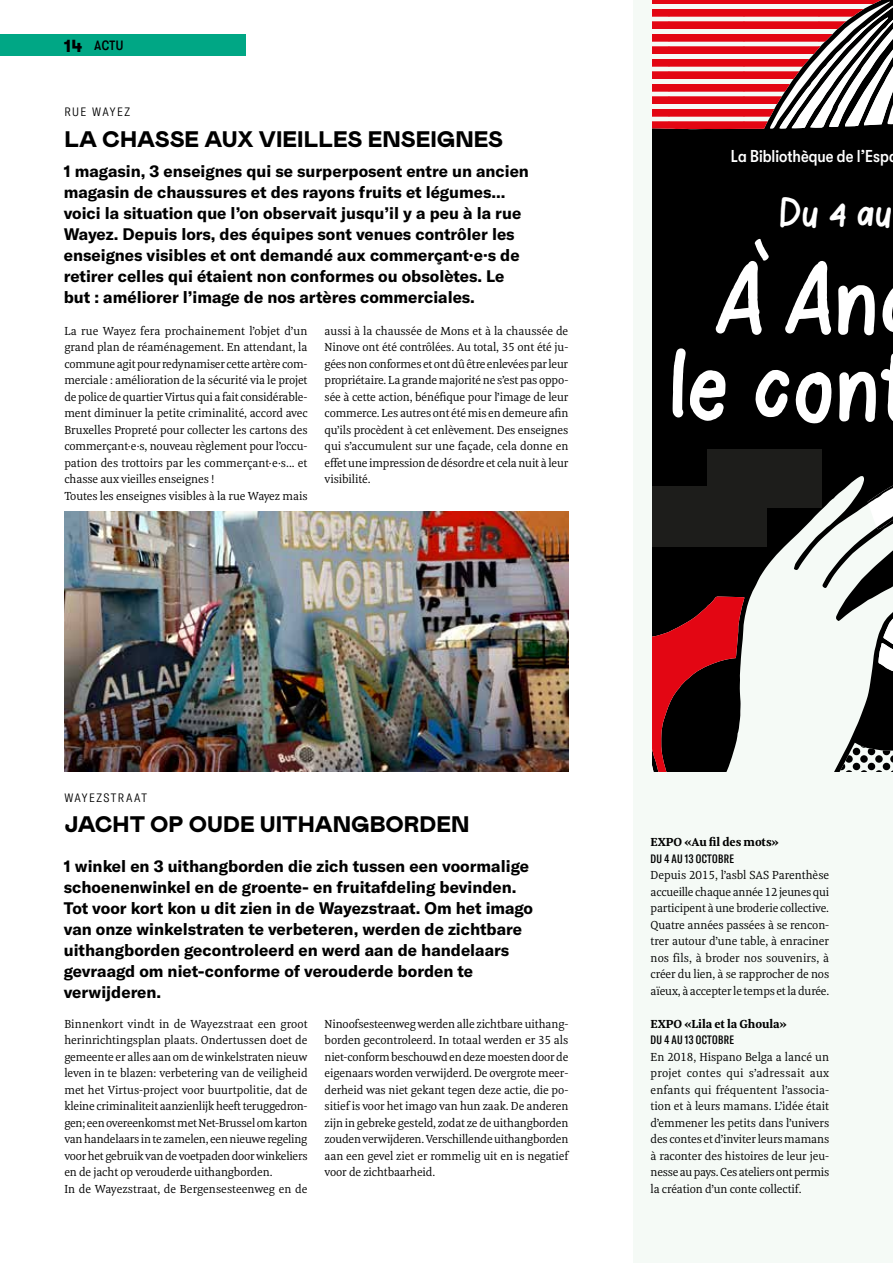
<style>
.page{position:relative;width:893px;height:1263px;background:#fff}
.page>*{position:absolute;margin:0;border:0;box-sizing:border-box;transform-origin:0 0}
.t1{font:73.2px/86.7px "Childhood Memories";color:#fff;text-align:right}
.t2{font:30.15px "Childhood Memories";color:#fff}
.t3{font:900 22.5px "Mabry Pro";color:#000}
.t4{font:500 condensed 17.25px "GT Walsheim Pro";color:#fff}
.t5{font:700 16.5px/21px "GT America";color:#000}
.t6{font:500 condensed 13.5px "GT Walsheim Pro";color:#000}
.t7{font:12px/16.5px "Meret Pro";letter-spacing:-.01em;color:#000;text-align:justify}
.t8{font:700 12px "Meret Pro";letter-spacing:-.01em;color:#000}
.t9{font:500 extra-condensed 12px "GT America";letter-spacing:.03em;color:#000}
.t10{font:300 condensed 12px "GT America";letter-spacing:.12em;color:#000}
.s1{font-weight:700;font-stretch:normal;font-size:18px}
</style>
<div class="page">
<div style="left:634px;top:0;width:259px;height:1263px;background:#f5faf6"></div>
<div style="left:0;top:34px;width:245px;height:22px;background:#00a785"></div>
<svg style="left:653px;top:0;width:240px;height:603px;fill:#000"></svg>
<svg style="left:834px;top:603px;width:59px;height:168px"></svg>
<svg style="left:770px;top:0;width:123px;height:129px"></svg>
<svg style="left:755px;top:239px;width:14px;height:22px"></svg>
<svg style="left:868px;top:483px;width:25px;height:47px"></svg>
<svg style="left:653px;top:129px;width:96px;height:642px;background:#200809"></svg>
<div style="left:653px;top:486px;width:114px;height:61px;background:#1d1d1b"></div>
<div style="left:707px;top:449px;width:115px;height:58px;background:#1d1d1b"></div>
<img style="left:64px;top:511px;width:504px;height:260px">
<p class="t6" style="left:64px;top:38px;width:61px"><span class="s1">14</span> ACTU</p>
<p class="t10" style="left:64px;top:105px;width:67px">RUE WAYEZ</p>
<h3 class="t3" style="left:64px;top:123px;width:440px">LA CHASSE AUX VIEILLES ENSEIGNES</h3>
<p class="t5" style="left:64px;top:160px;width:467px">1 magasin, 3 enseignes qui se surperposent entre un ancien magasin de chaussures et des rayons fruits et légumes... voici la situation que l’on observait jusqu’il y a peu à la rue Wayez. Depuis lors, des équipes sont venues contrôler les enseignes visibles et ont demandé aux commerçant·e·s de retirer celles qui étaient non conformes ou obsolètes. Le but : améliorer l’image de nos artères commerciales.</p>
<p class="t7" style="left:64px;top:322px;width:245px;text-align:left">La rue Wayez fera prochainement l’objet d’un grand plan de réaménagement. En attendant, la commune agit pour redynamiser cette artère com&shy;merciale : amélioration de la sécurité via le projet de police de quartier Virtus qui a fait considérable&shy;ment diminuer la petite criminalité, accord avec Bruxelles Propreté pour collecter les cartons des commerçant·e·s, nouveau règlement pour l’occu&shy;pation des trottoirs par les commerçant·e·s... et chasse aux vieilles enseignes !<br>Toutes les enseignes visibles à la rue Wayez mais</p>
<p class="t7" style="left:325px;top:322px;width:245px">aussi à la chaussée de Mons et à la chaussée de Ninove ont été contrôlées. Au total, 35 ont été ju&shy;gées non conformes et ont dû être enlevées par leur propriétaire. La grande majorité ne s’est pas oppo&shy;sée à cette action, bénéfique pour l’image de leur commerce. Les autres ont été mis en demeure afin qu’ils procèdent à cet enlèvement. Des enseignes qui s’accumulent sur une façade, cela donne en effet une impression de désordre et cela nuit à leur visibilité.</p>
<h3 class="t4" style="left:731px;top:146px;width:159px">La Bibliothèque de l’Esp</h3>
<h2 class="t2" style="left:777px;top:195px;width:117px">Du 4 au</h2>
<h1 class="t1" style="left:665px;top:267px;width:217px">A An le con</h1>
<p class="t10" style="left:64px;top:791px;width:84px">WAYEZSTRAAT</p>
<h3 class="t3" style="left:64px;top:808px;width:407px">JACHT OP OUDE UITHANGBORDEN</h3>
<p class="t5" style="left:64px;top:855px;width:471px">1 winkel en 3 uithangborden die zich tussen een voormalige schoenenwinkel en de groente- en fruitafdeling bevinden.<br>Tot voor kort kon u dit zien in de Wayezstraat. Om het imago van onze winkelstraten te verbeteren, werden de zichtbare uithangborden gecontroleerd en werd aan de handelaars gevraagd om niet-conforme of verouderde borden te verwijderen.</p>
<p class="t7" style="left:64px;top:1015px;width:245px;text-align:left">Binnenkort vindt in de Wayezstraat een groot herinrichtingsplan plaats. Ondertussen doet de gemeente er alles aan om de winkelstraten nieuw leven in te blazen: verbetering van de veiligheid met het Virtus-project voor buurtpolitie, dat de kleine criminaliteit aanzienlijk heeft teruggedron&shy;gen; een overeenkomst met Net-Brussel om karton van handelaars in te zamelen, een nieuwe regeling voor het gebruik van de voetpaden door winkeliers en de jacht op verouderde uithangborden.<br>In de Wayezstraat, de Bergensesteenweg en de</p>
<p class="t7" style="left:325px;top:1015px;width:245px">Ninoofsesteenweg werden alle zichtbare uithang&shy;borden gecontroleerd. In totaal werden er 35 als niet-conform beschouwd en deze moesten door de eigenaars worden verwijderd. De overgrote meer&shy;derheid was niet gekant tegen deze actie, die po&shy;sitief is voor het imago van hun zaak. De anderen zijn in gebreke gesteld, zodat ze de uithangborden zouden verwijderen. Verschillende uithangborden aan een gevel ziet er rommelig uit en is negatief voor de zichtbaarheid.</p>
<p class="t8" style="left:651px;top:833px;width:130px">EXPO «Au fil des mots»</p>
<p class="t9" style="left:651px;top:851px;width:85px">DU 4 AU 13 OCTOBRE</p>
<p class="t7" style="left:651px;top:867px;width:180px">Depuis 2015, l’asbl SAS Parenthèse accueille chaque année 12 jeunes qui participent à une broderie collective.<br>Quatre années passées à se rencon&shy;trer autour d’une table, à enraciner nos fils, à broder nos souvenirs, à créer du lien, à se rapprocher de nos aïeux, à accepter le temps et la durée.</p>
<p class="t8" style="left:651px;top:1015px;width:138px">EXPO «Lila et la Ghoula»</p>
<p class="t9" style="left:651px;top:1033px;width:85px">DU 4 AU 13 OCTOBRE</p>
<p class="t7" style="left:651px;top:1048px;width:180px">En 2018, Hispano Belga a lancé un projet contes qui s’adressait aux enfants qui fréquentent l’associa&shy;tion et à leurs mamans. L’idée était d’emmener les petits dans l’univers des contes et d’inviter leurs mamans à raconter des histoires de leur jeu&shy;nesse au pays. Ces ateliers ont permis la création d’un conte collectif.</p>
</div>
